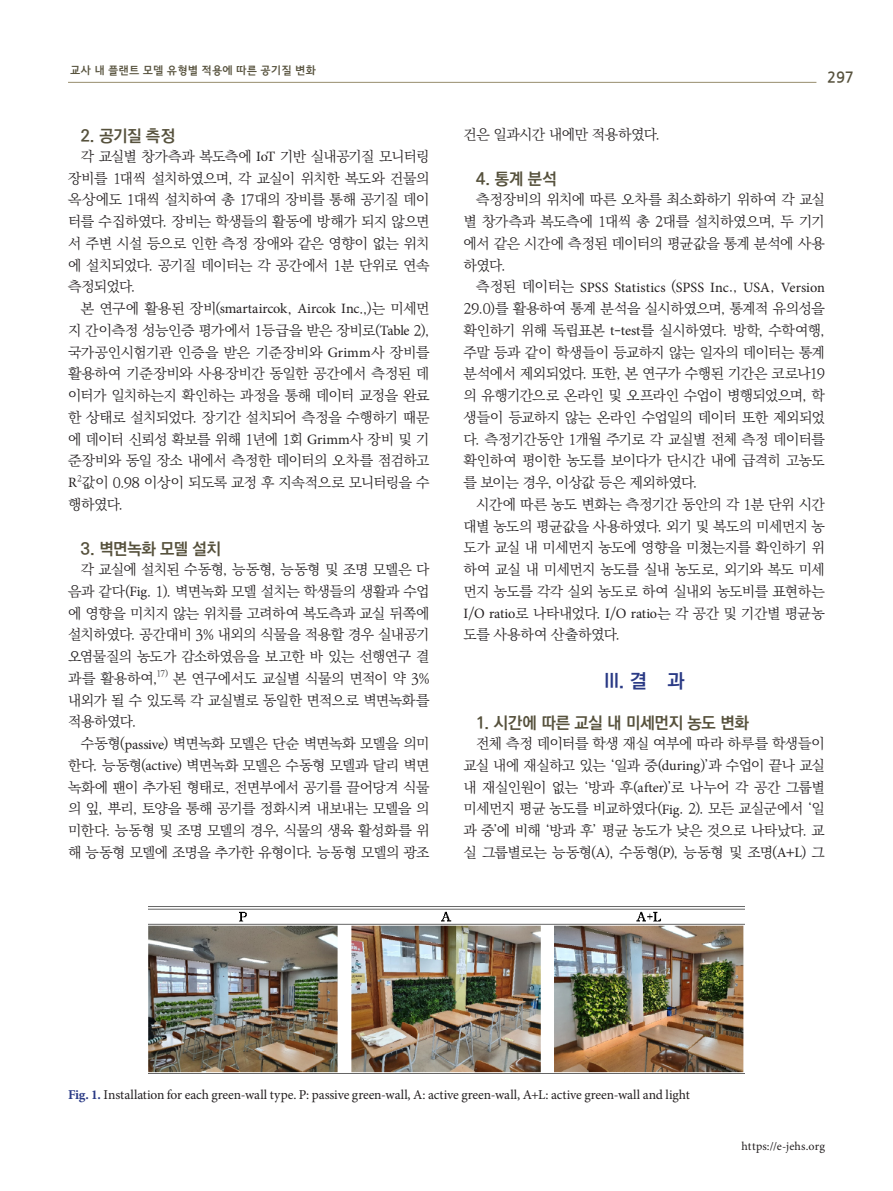
<style>
.page{position:relative;width:893px;height:1191px;background:#fff}
.page>*{position:absolute;margin:0;border:0;box-sizing:border-box;transform-origin:0 0}
.t1{font:700 19.5px "Ko Pub Dotum";color:#2a3a85}
.t2{font:700 16.5px "Ko Pub World Dotum";letter-spacing:-.02em;color:#56513c}
.t3{font:15px "Jeju Gothic";color:#56513c}
.t4{font:300 14.25px/21.8px "Ko Pub Batang";letter-spacing:-.03em;color:#231f20;text-align:justify}
.t5{font:14.25px "Minion Pro";color:#231f20}
.t6{font:13.5px "Minion Pro";letter-spacing:-.01em;color:#231f20}
.t7{font:12px "Minion Pro";letter-spacing:.01em;color:#231f20}
.t8{font:11.25px "Jeju Gothic";letter-spacing:.01em;color:#56513c}
.t9{font:300 8.25px "Ko Pub Batang";color:#231f20}
.s1{font-family:"Minion Pro";font-weight:400}
.s2{font-family:"Ko Pub Batang";font-weight:300}
.s3{font-weight:700;color:#2a3a85}
</style>
<div class="page">
<hr style="left:68px;top:82px;width:748px;height:1px;background:#988d6d">
<img style="left:149px;top:906px;width:595px;height:168px">
<p class="t8" style="left:70px;top:65px;width:247px">교사 내 플랜트 모델 유형별 적용에 따른 공기질 변화</p>
<p class="t2" style="left:81px;top:124px;width:96px">2. 공기질 측정</p>
<p class="t4" style="left:68px;top:146px;width:363px;text-indent:13px">각 교실별 창가측과 복도측에 <span class="s1">IoT</span> 기반 실내공기질 모니터링 장비를 1대씩 설치하였으며, 각 교실이 위치한 복도와 건물의 옥상에도 1대씩 설치하여 총 17대의 장비를 통해 공기질 데이 터를 수집하였다. 장비는 학생들의 활동에 방해가 되지 않으면 서 주변 시설 등으로 인한 측정 장애와 같은 영향이 없는 위치 에 설치되었다. 공기질 데이터는 각 공간에서 1분 단위로 연속 측정되었다.</p>
<p class="t5" style="left:81px;top:299px;width:350px"><span class="s2">본 연구에 활용된 장비(</span>smartaircok<span class="s2">,</span> Aircok Inc<span class="s2">.,)는 미세먼</span></p>
<p class="t4" style="left:68px;top:320px;width:363px">지 간이측정 성능인증 평가에서 1등급을 받은 장비로(<span class="s1">Table</span> 2), 국가공인시험기관 인증을 받은 기준장비와 <span class="s1">Grimm</span>사 장비를 활용하여 기준장비와 사용장비간 동일한 공간에서 측정된 데 이터가 일치하는지 확인하는 과정을 통해 데이터 교정을 완료 한 상태로 설치되었다. 장기간 설치되어 측정을 수행하기 때문 에 데이터 신뢰성 확보를 위해 1년에 1회 <span class="s1">Grimm</span>사 장비 및 기 준장비와 동일 장소 내에서 측정한 데이터의 오차를 점검하고 <span class="s1">R</span> 값이 0.98 이상이 되도록 교정 후 지속적으로 모니터링을 수</p>
<p class="t9" style="left:77px;top:474px;width:6px">2</p>
<p class="t4" style="left:68px;top:494px;width:57px">행하였다.</p>
<p class="t2" style="left:81px;top:537px;width:142px">3. 벽면녹화 모델 설치</p>
<p class="t4" style="left:68px;top:559px;width:363px;text-indent:13px">각 교실에 설치된 수동형, 능동형, 능동형 및 조명 모델은 다 음과 같다(<span class="s1">Fig</span>. 1). 벽면녹화 모델 설치는 학생들의 생활과 수업 에 영향을 미치지 않는 위치를 고려하여 복도측과 교실 뒤쪽에 설치하였다. 공간대비 3% 내외의 식물을 적용할 경우 실내공기 오염물질의 농도가 감소하였음을 보고한 바 있는 선행연구 결 과를 활용하여,</p>
<p class="t9" style="left:156px;top:669px;width:13px">17)</p>
<p class="t4" style="left:68px;top:668px;width:363px;text-indent:105px">본 연구에서도 교실별 식물의 면적이 약 3% 내외가 될 수 있도록 각 교실별로 동일한 면적으로 벽면녹화를 적용하였다.</p>
<p class="t4" style="left:68px;top:733px;width:363px;text-indent:13px">수동형(<span class="s1">passive</span>) 벽면녹화 모델은 단순 벽면녹화 모델을 의미 한다. 능동형(<span class="s1">active</span>) 벽면녹화 모델은 수동형 모델과 달리 벽면 녹화에 팬이 추가된 형태로, 전면부에서 공기를 끌어당겨 식물 의 잎, 뿌리, 토양을 통해 공기를 정화시켜 내보내는 모델을 의 미한다. 능동형 및 조명 모델의 경우, 식물의 생육 활성화를 위 해 능동형 모델에 조명을 추가한 유형이다. 능동형 모델의 광조</p>
<p class="t3" style="left:827px;top:71px;width:28px">297</p>
<p class="t4" style="left:463px;top:124px;width:198px">건은 일과시간 내에만 적용하였다.</p>
<p class="t2" style="left:476px;top:167px;width:82px">4. 통계 분석</p>
<p class="t4" style="left:463px;top:189px;width:363px;text-indent:13px">측정장비의 위치에 따른 오차를 최소화하기 위하여 각 교실 별 창가측과 복도측에 1대씩 총 2대를 설치하였으며, 두 기기 에서 같은 시간에 측정된 데이터의 평균값을 통계 분석에 사용 하였다.</p>
<p class="t5" style="left:476px;top:277px;width:350px"><span class="s2">측정된 데이터는</span> SPSS Statistics <span class="s2">(</span>SPSS Inc<span class="s2">.,</span> USA<span class="s2">,</span> Version</p>
<p class="t4" style="left:463px;top:298px;width:363px">29.0)를 활용하여 통계 분석을 실시하였으며, 통계적 유의성을 확인하기 위해 독립표본 <span class="s1">t</span>-<span class="s1">test</span>를 실시하였다. 방학, 수학여행, 주말 등과 같이 학생들이 등교하지 않는 일자의 데이터는 통계 분석에서 제외되었다. 또한, 본 연구가 수행된 기간은 코로나19 의 유행기간으로 온라인 및 오프라인 수업이 병행되었으며, 학 생들이 등교하지 않는 온라인 수업일의 데이터 또한 제외되었 다. 측정기간동안 1개월 주기로 각 교실별 전체 측정 데이터를 확인하여 평이한 농도를 보이다가 단시간 내에 급격히 고농도 를 보이는 경우, 이상값 등은 제외하였다.</p>
<p class="t4" style="left:463px;top:494px;width:363px;text-indent:13px">시간에 따른 농도 변화는 측정기간 동안의 각 1분 단위 시간 대별 농도의 평균값을 사용하였다. 외기 및 복도의 미세먼지 농 도가 교실 내 미세먼지 농도에 영향을 미쳤는지를 확인하기 위 하여 교실 내 미세먼지 농도를 실내 농도로, 외기와 복도 미세 먼지 농도를 각각 실외 농도로 하여 실내외 농도비를 표현하는 <span class="s1">I</span>/<span class="s1">O ratio</span>로 나타내었다. <span class="s1">I</span>/<span class="s1">O ratio</span>는 각 공간 및 기간별 평균농 도를 사용하여 산출하였다.</p>
<h1 class="t1" style="left:604px;top:671px;width:82px">III. 결 과</h1>
<p class="t2" style="left:476px;top:711px;width:274px">1. 시간에 따른 교실 내 미세먼지 농도 변화</p>
<p class="t4" style="left:463px;top:733px;width:363px;text-indent:13px">전체 측정 데이터를 학생 재실 여부에 따라 하루를 학생들이 교실 내에 재실하고 있는 ‘일과 중(<span class="s1">during</span>)’과 수업이 끝나 교실 내 재실인원이 없는 ‘방과 후(<span class="s1">after</span>)’로 나누어 각 공간 그룹별 미세먼지 평균 농도를 비교하였다(<span class="s1">Fig</span>. 2). 모든 교실군에서 ‘일 과 중’에 비해 ‘방과 후’ 평균 농도가 낮은 것으로 나타났다. 교 실 그룹별로는 능동형(<span class="s1">A</span>), 수동형(<span class="s1">P</span>), 능동형 및 조명(<span class="s1">A</span>+<span class="s1">L</span>) 그</p>
<p class="t6" style="left:68px;top:1085px;width:623px"><span class="s3">Fig. 1.</span> Installation for each green-wall type. P: passive green-wall, A: active green-wall, A+L: active green-wall and light</p>
<p class="t7" style="left:742px;top:1138px;width:85px">https://e-jehs.org</p>
</div>
